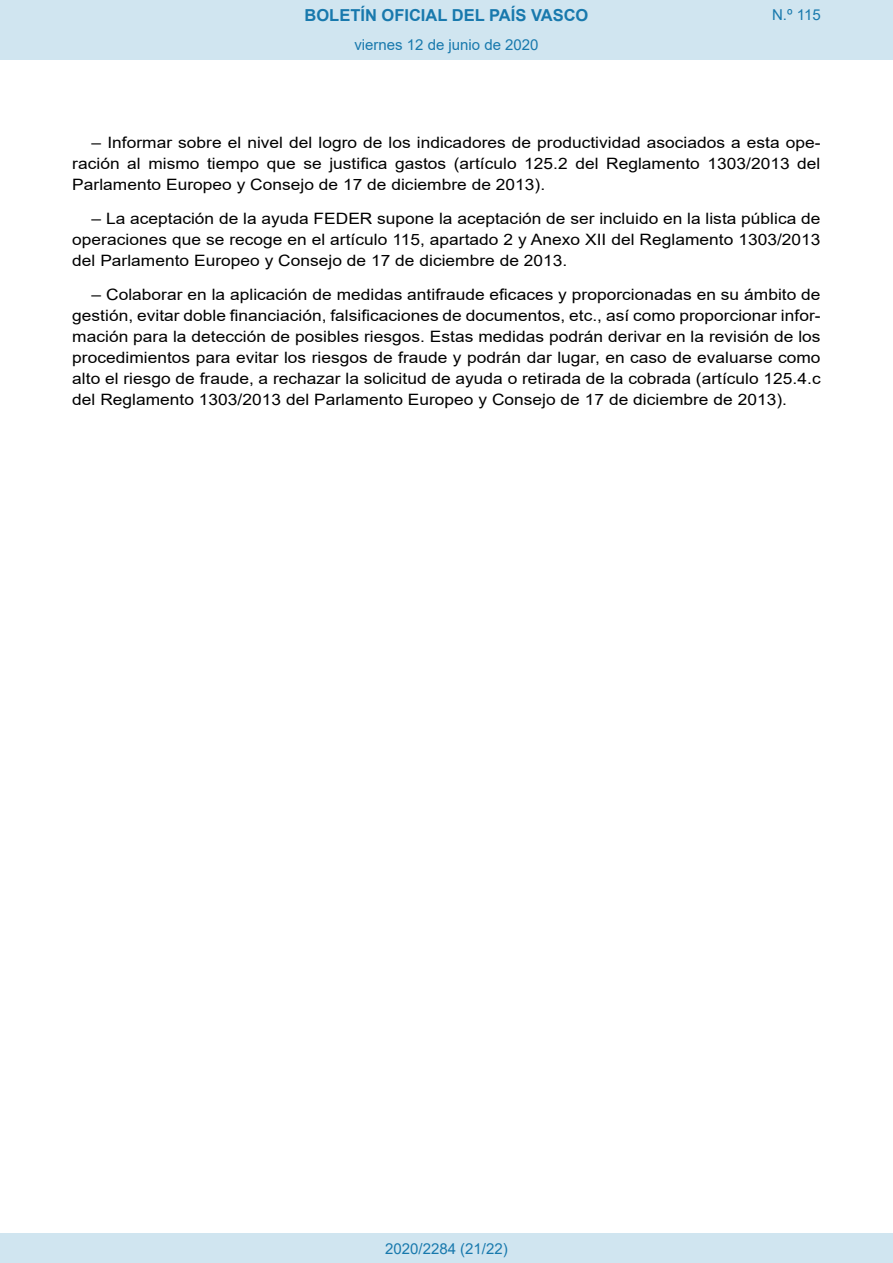
<style>
.page{position:relative;width:893px;height:1263px;background:#fff}
.page>*{position:absolute;margin:0;border:0;box-sizing:border-box;transform-origin:0 0}
.t1{font:700 16.5px "Arial";color:#1879ad}
.BOPVDetalle{font:15.6px/21px "Arial";color:#000;text-align:justify;scale:1.11 1}
.Paginacion_Centro{font:15px "Arial";color:#1879ad}
</style>
<div class="page">
<div style="left:0;top:0;width:893px;height:60px;background:#d0e5f0"></div>
<div style="left:0;top:1233px;width:893px;height:30px;background:#d0e5f0"></div>
<p class="t1" style="left:305px;top:3px;width:285px">BOLETÍN OFICIAL DEL PAÍS VASCO</p>
<p class="Paginacion_Centro" style="left:354px;top:35px;width:186px">viernes 12 de junio de 2020</p>
<p class="Paginacion_Centro" style="left:772px;top:5px;width:50px">N.º 115</p>
<p class="BOPVDetalle" style="left:72px;top:132px;width:676px;text-indent:19px">– Informar sobre el nivel del logro de los indicadores de productividad asociados a esta ope&shy;ración al mismo tiempo que se justifica gastos (artículo 125.2 del Reglamento 1303/2013 del Parlamento Europeo y Consejo de 17 de diciembre de 2013).</p>
<p class="BOPVDetalle" style="left:72px;top:208px;width:676px;text-indent:19px">– La aceptación de la ayuda FEDER supone la aceptación de ser incluido en la lista pública de operaciones que se recoge en el artículo 115, apartado 2 y Anexo XII del Reglamento 1303/2013 del Parlamento Europeo y Consejo de 17 de diciembre de 2013.</p>
<p class="BOPVDetalle" style="left:72px;top:284px;width:676px;text-indent:19px">– Colaborar en la aplicación de medidas antifraude eficaces y proporcionadas en su ámbito de gestión, evitar doble financiación, falsificaciones de documentos, etc., así como proporcionar infor&shy;mación para la detección de posibles riesgos. Estas medidas podrán derivar en la revisión de los procedimientos para evitar los riesgos de fraude y podrán dar lugar, en caso de evaluarse como alto el riesgo de fraude, a rechazar la solicitud de ayuda o retirada de la cobrada (artículo 125.4.c del Reglamento 1303/2013 del Parlamento Europeo y Consejo de 17 de diciembre de 2013).</p>
<p class="Paginacion_Centro" style="left:385px;top:1238px;width:124px">2020/2284 (21/22)</p>
</div>
